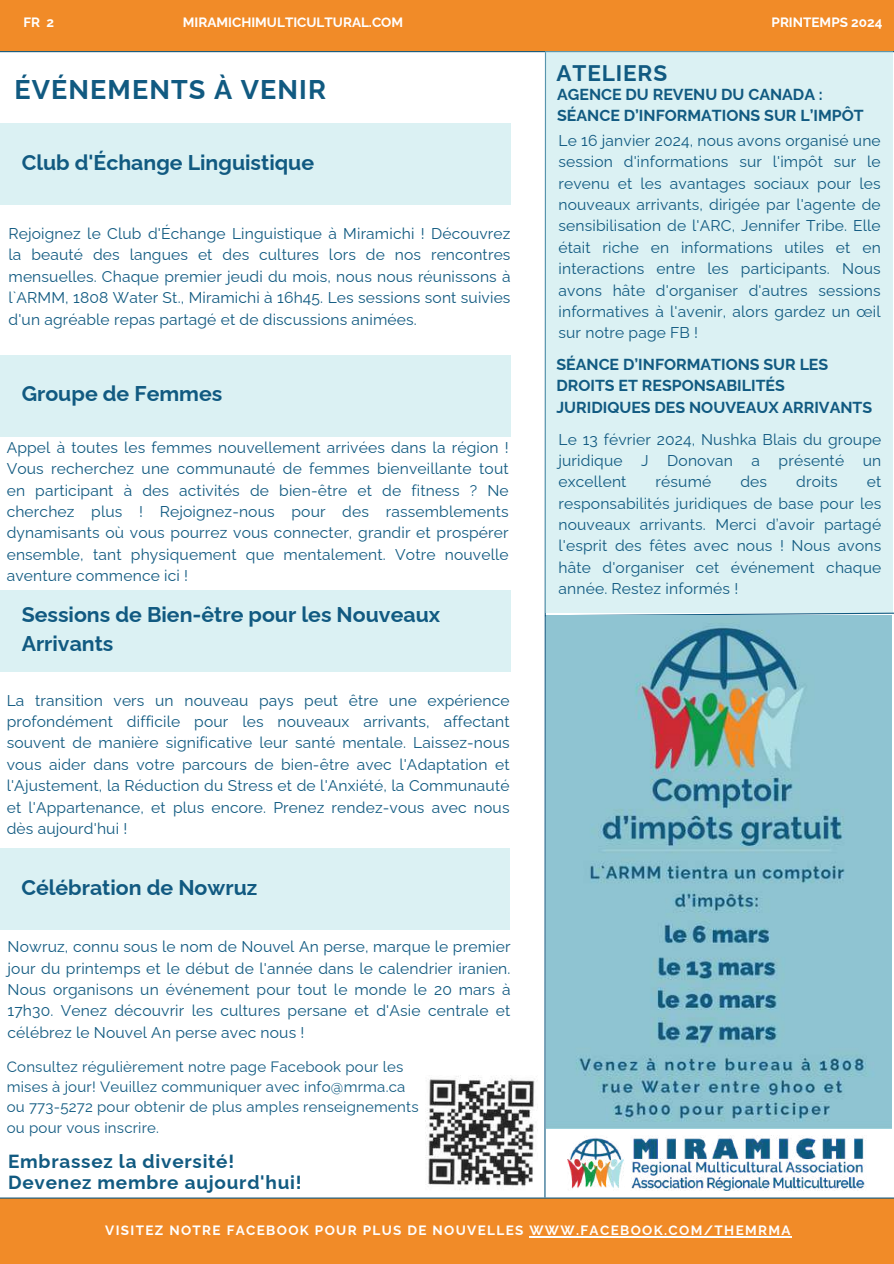
<style>
.page{position:relative;width:894px;height:1264px;background:#fff}
.page>*{position:absolute;margin:0;border:0;box-sizing:border-box;transform-origin:0 0}
.t1{font:700 27px "Raleway";letter-spacing:.04em;color:#115a81}
.t2{font:700 22.5px "Raleway";letter-spacing:.04em;color:#115a81}
.t3{font:700 21.3px/29.1px "Raleway";color:#115a81}
.t4{font:700 18.9px/21.3px "Raleway";letter-spacing:.04em;color:#115a81}
.t5{font:700 15.9px/21.3px "Raleway";color:#115a81}
.t6{font:15.6px/21.3px "Raleway";letter-spacing:.01em;color:#115a81;text-align:justify}
.t7{font:15px/20.2px "Raleway";letter-spacing:.015em;color:#115a81}
.t8{font:700 13.5px "Raleway";letter-spacing:.1em;color:#fff}
.t9{font:700 13.5px "Raleway";color:#fff}
</style>
<div class="page">
<div style="left:0;top:1198px;width:893px;height:65px;background:#f18b28"></div>
<hr style="left:0;top:1197px;width:893px;height:1px;background:#115a81">
<div style="left:0;top:0;width:893px;height:52px;background:#f18b28"></div>
<hr style="left:0;top:51px;width:893px;height:1px;background:#115a81">
<div style="left:0;top:123px;width:510px;height:81px;background:#dbf1f3"></div>
<div style="left:0;top:848px;width:509px;height:81px;background:#dbf1f3"></div>
<div style="left:0;top:590px;width:510px;height:81px;background:#dbf1f3"></div>
<svg style="left:543px;top:51px;width:350px;height:1147px;background:#d9eef1"></svg>
<div style="left:0;top:355px;width:510px;height:81px;background:#dbf1f3"></div>
<img style="left:546px;top:615px;width:345px;height:513px">
<hr style="left:529px;top:1236px;width:262px;height:1px;background:#fff">
<img style="left:425px;top:1075px;width:110px;height:115px">
<p class="t8" style="left:23px;top:14px;width:32px">FR 2</p>
<p class="t9" style="left:771px;top:14px;width:112px">PRINTEMPS 2024</p>
<p class="t9" style="left:183px;top:14px;width:222px">MIRAMICHIMULTICULTURAL.COM</p>
<h1 class="t1" style="left:15px;top:73px;width:313px">ÉVÉNEMENTS À VENIR</h1>
<h3 class="t3" style="left:22px;top:148px;width:294px">Club d'Échange Linguistique</h3>
<p class="t6" style="left:8px;top:223px;width:503px">Rejoignez le Club d'Échange Linguistique à Miramichi ! Découvrez la beauté des langues et des cultures lors de nos rencontres mensuelles. Chaque premier jeudi du mois, nous nous réunissons à l`ARMM, 1808 Water St., Miramichi à 16h45. Les sessions sont suivies d'un agréable repas partagé et de discussions animées.</p>
<h3 class="t3" style="left:22px;top:379px;width:202px">Groupe de Femmes</h3>
<p class="t6" style="left:7px;top:437px;width:503px">Appel à toutes les femmes nouvellement arrivées dans la région !<br>Vous recherchez une communauté de femmes bienveillante tout en participant à des activités de bien-être et de fitness ? Ne cherchez plus ! Rejoignez-nous pour des rassemblements dynamisants où vous pourrez vous connecter, grandir et prospérer ensemble, tant physiquement que mentalement. Votre nouvelle aventure commence ici !</p>
<h3 class="t3" style="left:22px;top:599px;width:420px">Sessions de Bien-être pour les Nouveaux<br>Arrivants</h3>
<p class="t6" style="left:7px;top:689px;width:504px">La transition vers un nouveau pays peut être une expérience profondément difficile pour les nouveaux arrivants, affectant souvent de manière significative leur santé mentale. Laissez-nous vous aider dans votre parcours de bien-être avec l'Adaptation et l'Ajustement, la Réduction du Stress et de l'Anxiété, la Communauté et l'Appartenance, et plus encore. Prenez rendez-vous avec nous dès aujourd'hui !</p>
<h3 class="t3" style="left:21px;top:873px;width:237px">Célébration de Nowruz</h3>
<p class="t6" style="left:8px;top:936px;width:504px">Nowruz, connu sous le nom de Nouvel An perse, marque le premier jour du printemps et le début de l'année dans le calendrier iranien.<br>Nous organisons un événement pour tout le monde le 20 mars à 17h30. Venez découvrir les cultures persane et d'Asie centrale et célébrez le Nouvel An perse avec nous !</p>
<p class="t7" style="left:7px;top:1056px;width:413px">Consultez régulièrement notre page Facebook pour les mises à jour! Veuillez communiquer avec info@mrma.ca ou 773‑5272 pour obtenir de plus amples renseignements ou pour vous inscrire.</p>
<p class="t4" style="left:8px;top:1150px;width:295px">Embrassez la diversité!<br>Devenez membre aujourd'hui!</p>
<h2 class="t2" style="left:556px;top:59px;width:112px">ATELIERS</h2>
<p class="t5" style="left:557px;top:83px;width:308px">AGENCE DU REVENU DU CANADA :<br>SÉANCE D’INFORMATIONS SUR L’IMPÔT</p>
<p class="t6" style="left:558px;top:130px;width:323px">Le 16 janvier 2024, nous avons organisé une session d'informations sur l'impôt sur le revenu et les avantages sociaux pour les nouveaux arrivants, dirigée par l'agente de sensibilisation de l'ARC, Jennifer Tribe. Elle était riche en informations utiles et en interactions entre les participants. Nous avons hâte d'organiser d'autres sessions informatives à l'avenir, alors gardez un œil sur notre page FB !</p>
<p class="t5" style="left:556px;top:354px;width:317px">SÉANCE D’INFORMATIONS SUR LES<br>DROITS ET RESPONSABILITÉS<br>JURIDIQUES DES NOUVEAUX ARRIVANTS</p>
<p class="t6" style="left:558px;top:428px;width:324px">Le 13 février 2024, Nushka Blais du groupe juridique J Donovan a présenté un excellent</p>
<p class="t6" style="left:655px;top:471px;width:57px">résumé</p>
<p class="t6" style="left:740px;top:471px;width:28px">des</p>
<p class="t6" style="left:796px;top:471px;width:43px">droits</p>
<p class="t6" style="left:558px;top:471px;width:324px;text-indent:308px">et responsabilités juridiques de base pour les nouveaux arrivants. Merci d’avoir partagé l'esprit des fêtes avec nous ! Nous avons hâte d'organiser cet événement chaque année. Restez informés !</p>
<p class="t8" style="left:105px;top:1222px;width:686px">VISITEZ NOTRE FACEBOOK POUR PLUS DE NOUVELLES WWW.FACEBOOK.COM/THEMRMA</p>
</div>
